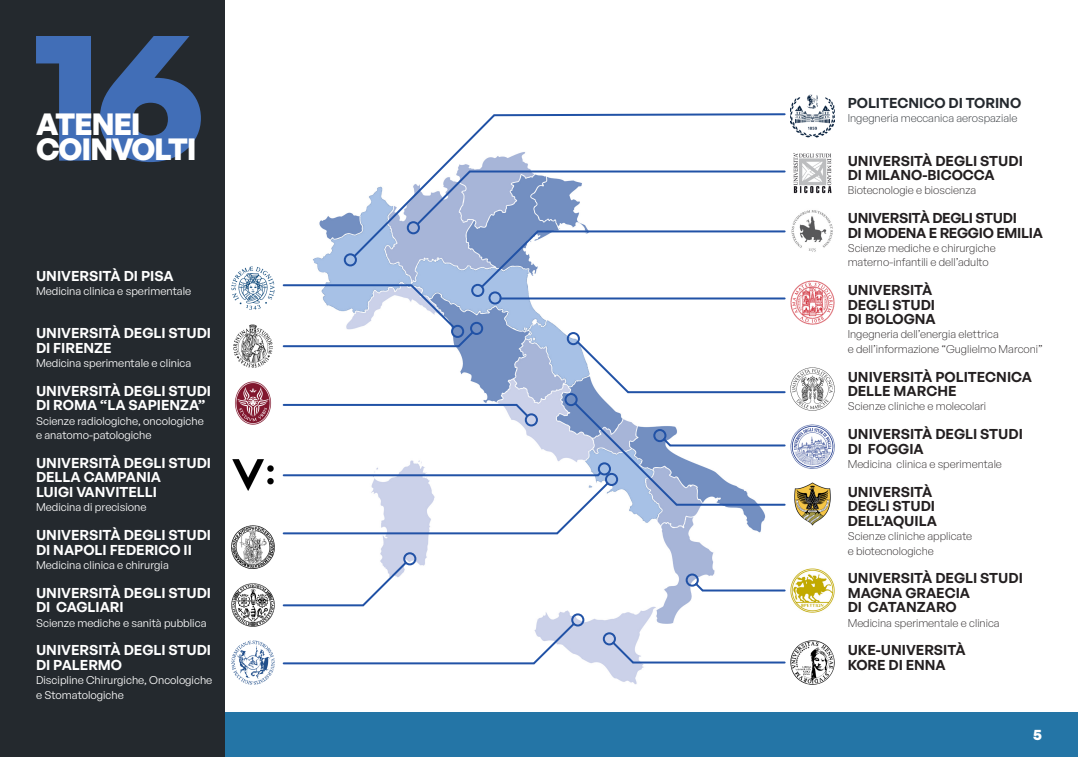
<style>
.page{position:relative;width:1078px;height:757px;background:#fff}
.page>*{position:absolute;margin:0;border:0;box-sizing:border-box;transform-origin:0 0}
.Titolo{font:700 30px/25px "General Sans";letter-spacing:-.04em;color:#fff}
.t1{font:700 15px "General Sans";color:#fff}
.Evidenziati{font:600 14px/14.4px "General Sans";color:#fff}
.Evidenziati-2{font:600 14px/14.4px "General Sans";color:#231f20}
.Evidenziati-3{font:600 14px/14.4px "General Sans";letter-spacing:-.02em;color:#231f20}
.Evidenziati-4{font:600 14px "General Sans";color:#24292e}
.Base_normale{font:300 11px/14.4px "General Sans";color:#231f20}
.Base_normale-2{font:11px/14.4px "General Sans";color:#fff}
.Base_normale-3{font:300 11px "General Sans";color:#24292e}
</style>
<div class="page">
<div style="left:0;top:713px;width:1077px;height:44px;background:#2475a6"></div>
<img style="left:380px;top:394px;width:335px;height:290px">
<div style="left:0;top:0;width:224px;height:757px;background:#24292e"></div>
<img style="left:793px;top:153px;width:39px;height:41px">
<img style="left:790px;top:281px;width:43px;height:43px">
<img style="left:790px;top:367px;width:43px;height:43px">
<img style="left:794px;top:482px;width:37px;height:44px">
<img style="left:790px;top:425px;width:43px;height:43px">
<img style="left:790px;top:569px;width:43px;height:43px">
<img style="left:790px;top:641px;width:43px;height:43px">
<img style="left:231px;top:583px;width:43px;height:43px">
<img style="left:231px;top:526px;width:43px;height:43px">
<img style="left:231px;top:641px;width:43px;height:43px">
<img style="left:235px;top:382px;width:37px;height:43px">
<img style="left:233px;top:324px;width:40px;height:43px">
<img style="left:231px;top:266px;width:43px;height:44px">
<img style="left:790px;top:94px;width:43px;height:43px">
<img style="left:232px;top:459px;width:42px;height:32px">
<img style="left:791px;top:210px;width:42px;height:42px">
<div style="left:602px;top:632px;width:13px;height:13px;border:2px solid #2152a6;border-radius:50%"></div>
<div style="left:571px;top:613px;width:13px;height:13px;border:2px solid #2152a6;border-radius:50%"></div>
<div style="left:403px;top:552px;width:13px;height:13px;border:2px solid #2152a6;border-radius:50%"></div>
<div style="left:685px;top:573px;width:13px;height:14px;border:2px solid #2152a6;border-radius:50%"></div>
<div style="left:564px;top:393px;width:13px;height:13px;border:2px solid #2152a6;border-radius:50%"></div>
<svg style="left:610px;top:640px;width:176px;height:24px"></svg>
<svg style="left:693px;top:581px;width:93px;height:11px"></svg>
<svg style="left:282px;top:560px;width:126px;height:47px"></svg>
<svg style="left:282px;top:621px;width:294px;height:44px"></svg>
<svg style="left:439px;top:113px;width:347px;height:56px"></svg>
<svg style="left:282px;top:401px;width:504px;height:134px"></svg>
<svg style="left:36px;top:36px;width:165px;height:126px"></svg>
<svg style="left:282px;top:169px;width:504px;height:225px"></svg>
<p class="Titolo" style="left:36px;top:111px;width:162px">ATENEI<br>COINVOLTI</p>
<p class="Evidenziati" style="left:36px;top:268px;width:139px">UNIVERSITÀ DI PISA</p>
<p class="Base_normale-2" style="left:36px;top:284px;width:157px">Medicina clinica e sperimentale</p>
<p class="Evidenziati" style="left:36px;top:326px;width:177px">UNIVERSITÀ DEGLI STUDI<br>DI FIRENZE</p>
<p class="Base_normale-2" style="left:36px;top:356px;width:157px">Medicina sperimentale e clinica</p>
<p class="Evidenziati" style="left:36px;top:383px;width:177px">UNIVERSITÀ DEGLI STUDI<br>DI ROMA “LA SAPIENZA”</p>
<p class="Base_normale-2" style="left:36px;top:413px;width:169px">Scienze radiologiche, oncologiche e anatomo-patologiche</p>
<p class="Evidenziati" style="left:36px;top:455px;width:177px">UNIVERSITÀ DEGLI STUDI<br>DELLA CAMPANIA<br>LUIGI VANVITELLI</p>
<p class="Base_normale-2" style="left:36px;top:500px;width:112px">Medicina di precisione</p>
<p class="Evidenziati" style="left:36px;top:527px;width:177px">UNIVERSITÀ DEGLI STUDI<br>DI NAPOLI FEDERICO II</p>
<p class="Base_normale-2" style="left:36px;top:557px;width:134px">Medicina clinica e chirurgia</p>
<p class="Evidenziati" style="left:36px;top:585px;width:177px">UNIVERSITÀ DEGLI STUDI<br>DI CAGLIARI</p>
<p class="Base_normale-2" style="left:36px;top:615px;width:172px">Scienze mediche e sanità pubblica</p>
<p class="Evidenziati" style="left:36px;top:643px;width:177px">UNIVERSITÀ DEGLI STUDI<br>DI PALERMO</p>
<p class="Base_normale-2" style="left:36px;top:673px;width:178px">Discipline Chirurgiche, Oncologiche e Stomatologiche</p>
<p class="Evidenziati-4" style="left:847px;top:94px;width:175px">POLITECNICO DI TORINO</p>
<p class="Base_normale-3" style="left:847px;top:112px;width:171px">Ingegneria meccanica aerospaziale</p>
<p class="Evidenziati-2" style="left:847px;top:153px;width:177px">UNIVERSITÀ DEGLI STUDI<br>DI MILANO-BICOCCA</p>
<p class="Evidenziati-3" style="left:847px;top:211px;width:197px">UNIVERSITÀ DEGLI STUDI<br>DI MODENA E REGGIO EMILIA</p>
<p class="Base_normale" style="left:847px;top:183px;width:130px">Biotecnologie e bioscienza</p>
<p class="Base_normale" style="left:847px;top:241px;width:149px">Scienze mediche e chirurgiche materno-infantili e dell’adulto</p>
<p class="Evidenziati-2" style="left:847px;top:283px;width:90px">UNIVERSITÀ<br>DEGLI STUDI<br>DI BOLOGNA</p>
<p class="Base_normale" style="left:847px;top:327px;width:196px">Ingegneria dell’energia elettrica<br>e dell’informazione “Guglielmo Marconi”</p>
<p class="Evidenziati-2" style="left:847px;top:369px;width:186px">UNIVERSITÀ POLITECNICA<br>DELLE MARCHE</p>
<p class="Base_normale" style="left:847px;top:399px;width:140px">Scienze cliniche e molecolari</p>
<p class="Evidenziati-2" style="left:847px;top:427px;width:177px">UNIVERSITÀ DEGLI STUDI<br>DI FOGGIA</p>
<p class="Base_normale" style="left:847px;top:457px;width:156px">Medicina clinica e sperimentale</p>
<p class="Evidenziati-2" style="left:847px;top:484px;width:91px">UNIVERSITÀ<br>DEGLI STUDI<br>DELL’AQUILA</p>
<p class="Base_normale" style="left:847px;top:529px;width:126px">Scienze cliniche applicate e biotecnologiche</p>
<p class="Evidenziati-2" style="left:847px;top:571px;width:177px">UNIVERSITÀ DEGLI STUDI<br>MAGNA GRAECIA<br>DI CATANZARO</p>
<p class="Base_normale" style="left:847px;top:615px;width:153px">Medicina sperimentale e clinica</p>
<p class="Evidenziati-2" style="left:847px;top:643px;width:119px">UKE-UNIVERSITÀ<br>KORE DI ENNA</p>
<h2 class="t1" style="left:1032px;top:725px;width:10px">5</h2>
</div>
